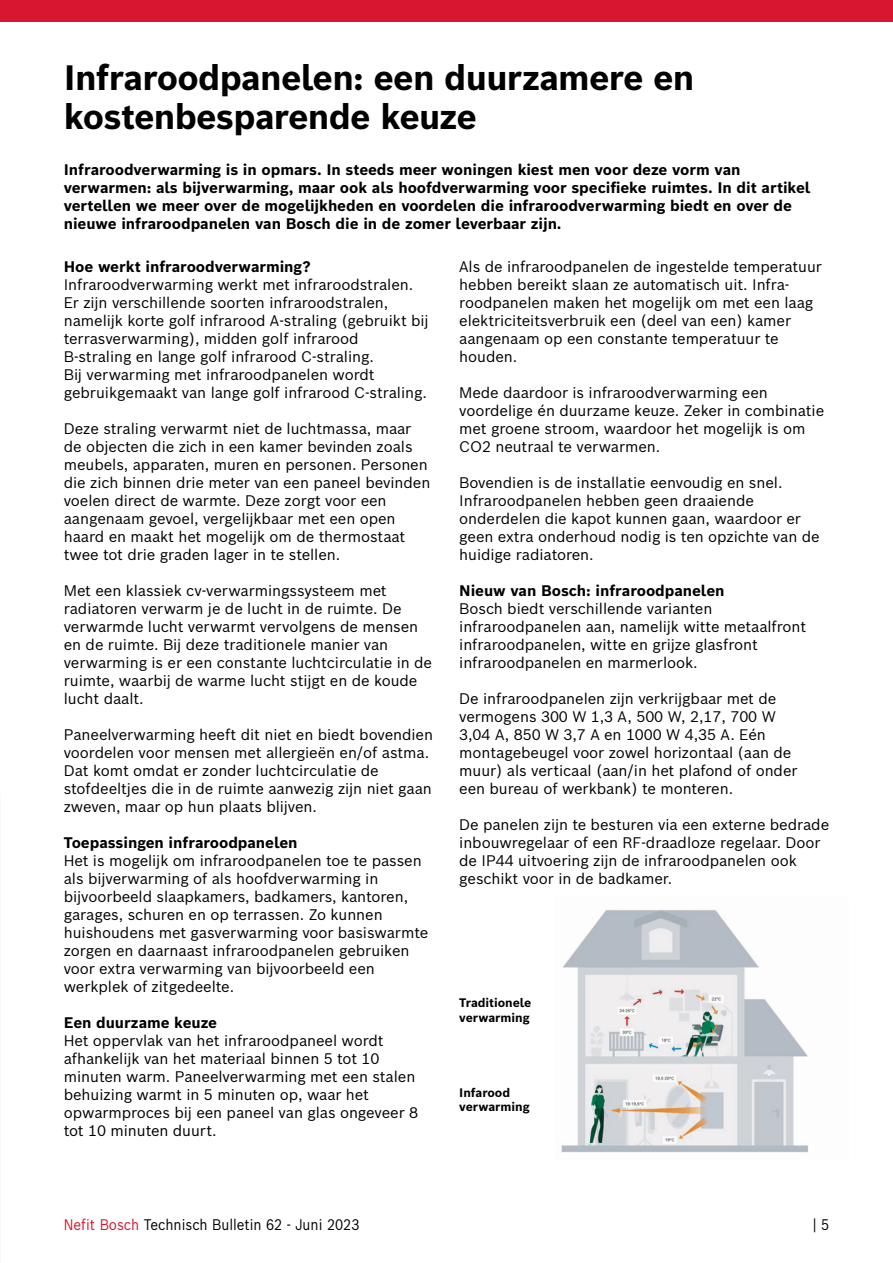
<style>
.page{position:relative;width:893px;height:1263px;background:#fff}
.page>*{position:absolute;margin:0;border:0;box-sizing:border-box;transform-origin:0 0}
.t1{font:700 34.5px/39px "Bosch Sans";letter-spacing:-.02em;color:#000}
.t2{font:15px/18px "Bosch Sans";letter-spacing:-.005em;color:#000}
.t3{font:700 15px/18px "Bosch Sans";letter-spacing:-.005em;color:#000}
.t4{font:15px "Bosch Sans";letter-spacing:-.005em;color:#000;scale:.9 1}
.t5{font:700 12.15px/14.5px "Bosch Sans";letter-spacing:-.005em;color:#000}
.s1{color:#d7162f}
</style>
<div class="page">
<div style="left:0;top:0;width:893px;height:21px;background:#d7162f"></div>
<img style="left:561px;top:910px;width:248px;height:243px">
<h1 class="t1" style="left:64px;top:57px;width:632px">Infraroodpanelen: een duurzamere en kostenbesparende keuze</h1>
<p class="t3" style="left:64px;top:160px;width:748px">Infraroodverwarming is in opmars. In steeds meer woningen kiest men voor deze vorm van verwarmen: als bijverwarming, maar ook als hoofdverwarming voor specifieke ruimtes. In dit artikel vertellen we meer over de mogelijkheden en voordelen die infraroodverwarming biedt en over de nieuwe infraroodpanelen van Bosch die in de zomer leverbaar zijn.</p>
<p class="t3" style="left:64px;top:257px;width:249px">Hoe werkt infraroodverwarming?</p>
<p class="t2" style="left:64px;top:274px;width:366px">Infraroodverwarming werkt met infraroodstralen.<br>Er zijn verschillende soorten infraroodstralen, namelijk korte golf infrarood A-straling (gebruikt bij terrasverwarming), midden golf infrarood B-straling en lange golf infrarood C-straling.<br>Bij verwarming met infraroodpanelen wordt gebruikgemaakt van lange golf infrarood C-straling.</p>
<p class="t2" style="left:64px;top:418px;width:368px">Deze straling verwarmt niet de luchtmassa, maar de objecten die zich in een kamer bevinden zoals meubels, apparaten, muren en personen. Personen die zich binnen drie meter van een paneel bevinden voelen direct de warmte. Deze zorgt voor een aangenaam gevoel, vergelijkbaar met een open haard en maakt het mogelijk om de thermostaat twee tot drie graden lager in te stellen.</p>
<p class="t2" style="left:64px;top:580px;width:370px">Met een klassiek cv-verwarmingssysteem met radiatoren verwarm je de lucht in de ruimte. De verwarmde lucht verwarmt vervolgens de mensen en de ruimte. Bij deze traditionele manier van verwarming is er een constante luchtcirculatie in de ruimte, waarbij de warme lucht stijgt en de koude lucht daalt.</p>
<p class="t2" style="left:64px;top:724px;width:371px">Paneelverwarming heeft dit niet en biedt bovendien voordelen voor mensen met allergieën en/of astma.<br>Dat komt omdat er zonder luchtcirculatie de stofdeeltjes die in de ruimte aanwezig zijn niet gaan zweven, maar op hun plaats blijven.</p>
<p class="t3" style="left:64px;top:833px;width:235px">Toepassingen infraroodpanelen</p>
<p class="t2" style="left:64px;top:850px;width:366px">Het is mogelijk om infraroodpanelen toe te passen als bijverwarming of als hoofdverwarming in bijvoorbeeld slaapkamers, badkamers, kantoren, garages, schuren en op terrassen. Zo kunnen huishoudens met gasverwarming voor basiswarmte zorgen en daarnaast infraroodpanelen gebruiken voor extra verwarming van bijvoorbeeld een werkplek of zitgedeelte.</p>
<p class="t3" style="left:64px;top:1013px;width:155px">Een duurzame keuze</p>
<p class="t2" style="left:64px;top:1030px;width:356px">Het oppervlak van het infraroodpaneel wordt afhankelijk van het materiaal binnen 5 tot 10 minuten warm. Paneelverwarming met een stalen behuizing warmt in 5 minuten op, waar het opwarmproces bij een paneel van glas ongeveer 8 tot 10 minuten duurt.</p>
<p class="t2" style="left:459px;top:256px;width:364px">Als de infraroodpanelen de ingestelde temperatuur hebben bereikt slaan ze automatisch uit. Infra&shy;roodpanelen maken het mogelijk om met een laag elektriciteitsverbruik een (deel van een) kamer aangenaam op een constante temperatuur te houden.</p>
<p class="t2" style="left:459px;top:382px;width:366px">Mede daardoor is infraroodverwarming een voordelige én duurzame keuze. Zeker in combinatie met groene stroom, waardoor het mogelijk is om CO2 neutraal te verwarmen.</p>
<p class="t2" style="left:459px;top:472px;width:362px">Bovendien is de installatie eenvoudig en snel.<br>Infraroodpanelen hebben geen draaiende onderdelen die kapot kunnen gaan, waardoor er geen extra onderhoud nodig is ten opzichte van de huidige radiatoren.</p>
<p class="t3" style="left:459px;top:581px;width:267px">Nieuw van Bosch: infraroodpanelen</p>
<p class="t2" style="left:459px;top:598px;width:349px">Bosch biedt verschillende varianten infraroodpanelen aan, namelijk witte metaalfront infraroodpanelen, witte en grijze glasfront infraroodpanelen en marmerlook.</p>
<p class="t2" style="left:459px;top:688px;width:340px">De infraroodpanelen zijn verkrijgbaar met de vermogens 300 W 1,3 A, 500 W, 2,17, 700 W 3,04 A, 850 W 3,7 A en 1000 W 4,35 A. Eén montagebeugel voor zowel horizontaal (aan de muur) als verticaal (aan/in het plafond of onder een bureau of werkbank) te monteren.</p>
<p class="t2" style="left:459px;top:814px;width:371px">De panelen zijn te besturen via een externe bedrade inbouwregelaar of een RF-draadloze regelaar. Door de IP44 uitvoering zijn de infraroodpanelen ook geschikt voor in de badkamer.</p>
<p class="t5" style="left:459px;top:995px;width:74px">Traditionele verwarming</p>
<p class="t5" style="left:459px;top:1085px;width:72px">Infarood verwarming</p>
<p class="t4" style="left:64px;top:1213px;width:330px"><span class="s1">Nefit Bosch</span> Technisch Bulletin 62 - Juni 2023</p>
<p class="t4" style="left:813px;top:1213px;width:20px">| 5</p>
</div>
